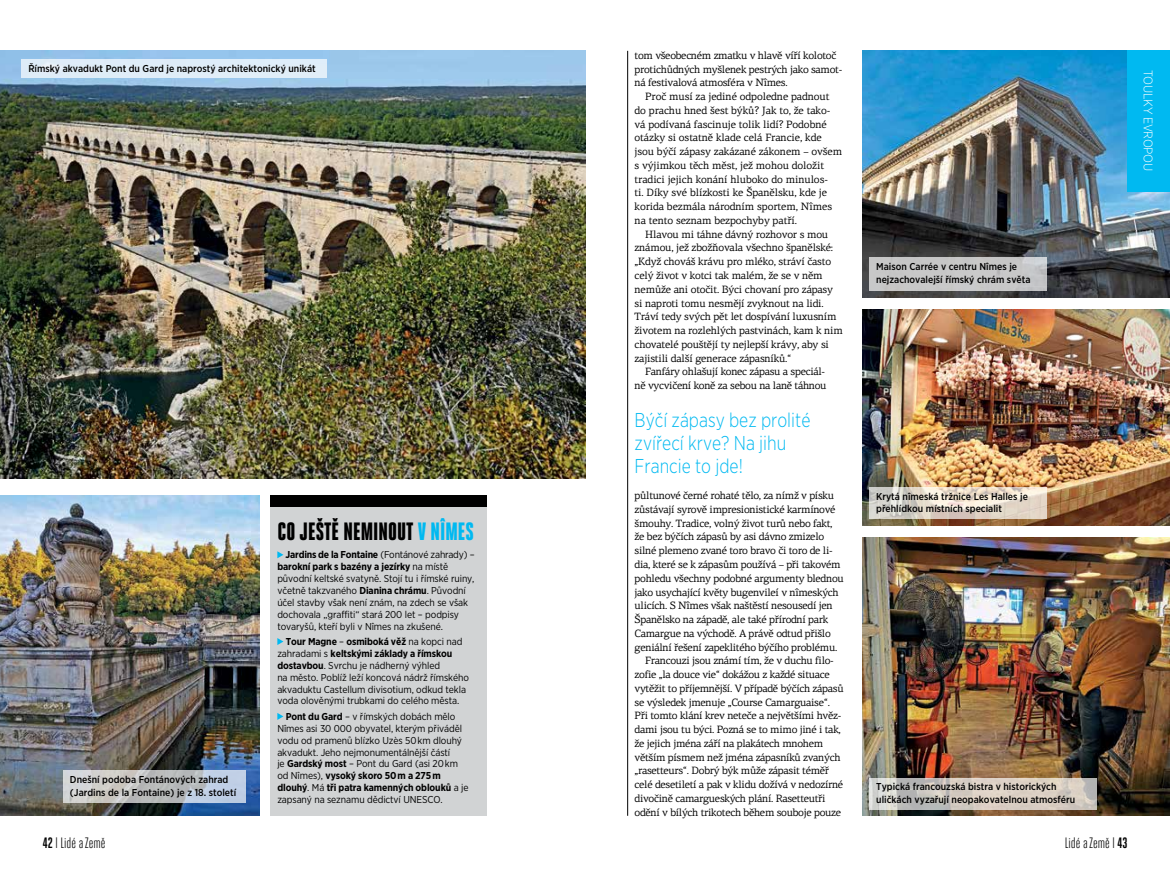
<style>
.page{position:relative;width:1170px;height:869px;background:#fff}
.page>*{position:absolute;margin:0;border:0;box-sizing:border-box;transform-origin:0 0}
.t1{font:900 25px "Heroic Condensed";color:#000}
.t2{font:300 20px/22.5px "Gotham Narrow";color:#00b9f1;scale:.9 1}
.t3{font:15px "Heroic Condensed";color:#000}
.t4{font:300 12.5px "Gotham Narrow";letter-spacing:-.02em;color:#fff}
.t5{font:10.62px/13.8px "PF Centro Serif Pro";letter-spacing:-.03em;color:#000}
.t6{font:10.62px/13.8px "PF Centro Serif Pro";letter-spacing:-.01em;color:#000}
.t7{font:10px/11.9px "Gotham Narrow";letter-spacing:-.01em;color:#000}
.t8{font:500 10px/12.5px "Gotham Narrow";color:#000}
.s1{font-weight:700}
.s2{color:#00b9f1}
</style>
<div class="page">
<img style="left:862px;top:50px;width:307px;height:247px">
<img style="left:862px;top:309px;width:307px;height:216px">
<img style="left:862px;top:537px;width:307px;height:278px">
<img style="left:0;top:495px;width:259px;height:320px">
<hr style="left:627px;top:51px;width:1px;height:764px;background:#000">
<div style="left:1127px;top:50px;width:42px;height:141px;background:#00b9f1"></div>
<div style="left:270px;top:507px;width:216px;height:308px;background:#d1d3d4"></div>
<svg style="left:277px;top:551px;width:6px;height:7px"></svg>
<svg style="left:277px;top:638px;width:6px;height:6px"></svg>
<svg style="left:277px;top:713px;width:6px;height:6px"></svg>
<div style="left:270px;top:495px;width:216px;height:12px;background:#000"></div>
<img style="left:0;top:51px;width:585px;height:427px">
<div style="left:21px;top:60px;width:305px;height:18px;background:#e0edf8"></div>
<svg style="left:869px;top:777px;width:227px;height:32px;background:#cfc7be"></svg>
<svg style="left:869px;top:487px;width:177px;height:32px;background:#e2d8cc"></svg>
<div style="left:869px;top:257px;width:177px;height:33px;background:#c7c8c8"></div>
<svg style="left:63px;top:769px;width:182px;height:33px;background:#bfc4c9"></svg>
<p class="t8" style="left:28px;top:62px;width:289px">Římský akvadukt Pont du Gard je naprostý architektonický unikát</p>
<p class="t8" style="left:70px;top:773px;width:168px">Dnešní podoba Fontánových zahrad (Jardins de la Fontaine) je z 18. století</p>
<h3 class="t3" style="left:43px;top:834px;width:64px"><span class="s1">42</span> l Lidé a Země</h3>
<h1 class="t1" style="left:277px;top:517px;width:198px">CO JEŠTĚ NEMINOUT <span class="s2">V NÎMES</span></h1>
<p class="t7" style="left:277px;top:548px;width:199px;text-indent:8px"><span class="s1">Jardins de la Fontaine</span> (Fontánové zahrady) – <span class="s1">barokní park s bazény a jezírky</span> na místě původní keltské svatyně. Stojí tu i římské ruiny, včetně takzvaného <span class="s1">Dianina chrámu</span>. Původní účel stavby však není znám, na zdech se však dochovala „graffiti“ stará 200 let – podpisy tovaryšů, kteří byli v Nîmes na zkušené.</p>
<p class="t7" style="left:277px;top:635px;width:193px;text-indent:8px"><span class="s1">Tour Magne</span> – <span class="s1">osmiboká věž</span> na kopci nad zahradami s <span class="s1">keltskými základy a římskou dostavbou</span>. Svrchu je nádherný výhled<br>na město. Poblíž leží koncová nádrž římského akvaduktu Castellum divisotium, odkud tekla voda olověnými trubkami do celého města.</p>
<p class="t7" style="left:277px;top:710px;width:193px;text-indent:8px"><span class="s1">Pont du Gard</span> – v římských dobách mělo Nîmes asi 30 000 obyvatel, kterým přiváděl vodu od pramenů blízko Uzès 50 km dlouhý akvadukt. Jeho nejmonumentálnější částí<br>je <span class="s1">Gardský most</span> – Pont du Gard (asi 20 km od Nîmes), <span class="s1">vysoký skoro 50 m a 275 m dlouhý</span>. Má <span class="s1">tři patra kamenných oblouků</span> a je zapsaný na seznamu dědictví UNESCO.</p>
<p class="t5" style="left:634px;top:48px;width:209px">tom všeobecném zmatku v hlavě víří kolotoč protichůdných myšlenek pestrých jako samot&shy;ná festivalová atmosféra v Nîmes.</p>
<p class="t6" style="left:634px;top:90px;width:209px;text-indent:11px">Proč musí za jediné odpoledne padnout do prachu hned šest býků? Jak to, že tako&shy;vá podívaná fascinuje tolik lidí? Podobné otázky si ostatně klade celá Francie, kde jsou býčí zápasy zakázané zákonem – ovšem s výjimkou těch měst, jež mohou doložit tradici jejich konání hluboko do minulos-<br>ti. Díky své blízkosti ke Španělsku, kde je korida bezmála národním sportem, Nîmes na tento seznam bezpochyby patří.</p>
<p class="t5" style="left:645px;top:227px;width:184px">Hlavou mi táhne dávný rozhovor s mou</p>
<p class="t5" style="left:634px;top:241px;width:200px">známou, jež zbožňovala všechno španělské:</p>
<p class="t5" style="left:634px;top:255px;width:198px">„Když chováš krávu pro mléko, stráví často</p>
<p class="t5" style="left:634px;top:268px;width:189px">celý život v kotci tak malém, že se v něm</p>
<p class="t5" style="left:634px;top:282px;width:200px">nemůže ani otočit. Býci chovaní pro zápasy</p>
<p class="t5" style="left:634px;top:296px;width:191px">si naproti tomu nesmějí zvyknout na lidi.</p>
<p class="t5" style="left:634px;top:310px;width:203px">Tráví tedy svých pět let dospívání luxusním</p>
<p class="t5" style="left:634px;top:323px;width:210px">životem na rozlehlých pastvinách, kam k nim</p>
<p class="t5" style="left:634px;top:337px;width:196px">chovatelé pouštějí ty nejlepší krávy, aby si</p>
<p class="t5" style="left:634px;top:351px;width:158px">zajistili další generace zápasníků.“</p>
<p class="t5" style="left:645px;top:365px;width:181px">Fanfáry ohlašují konec zápasu a speciál-</p>
<p class="t5" style="left:634px;top:378px;width:193px">ně vycvičení koně za sebou na laně táhnou</p>
<h2 class="t2" style="left:634px;top:408px;width:197px">Býčí zápasy bez prolité zvířecí krve? Na jihu<br>Francie to jde!</h2>
<p class="t5" style="left:634px;top:488px;width:201px">půltunové černé rohaté tělo, za nímž v písku</p>
<p class="t5" style="left:634px;top:502px;width:202px">zůstávají syrově impresionistické karmínové</p>
<p class="t5" style="left:634px;top:516px;width:199px">šmouhy. Tradice, volný život turů nebo fakt,</p>
<p class="t5" style="left:634px;top:529px;width:191px">že bez býčích zápasů by asi dávno zmizelo</p>
<p class="t5" style="left:634px;top:543px;width:199px">silné plemeno zvané toro bravo či toro de li-</p>
<p class="t5" style="left:634px;top:557px;width:208px">dia, které se k zápasům používá – při takovém</p>
<p class="t5" style="left:634px;top:571px;width:211px">pohledu všechny podobné argumenty blednou</p>
<p class="t5" style="left:634px;top:584px;width:205px">jako usychající květy bugenvileí v nîmeských</p>
<p class="t5" style="left:634px;top:598px;width:199px">ulicích. S Nîmes však naštěstí nesousedí jen</p>
<p class="t5" style="left:634px;top:612px;width:195px">Španělsko na západě, ale také přírodní park</p>
<p class="t5" style="left:634px;top:626px;width:198px">Camargue na východě. A právě odtud přišlo</p>
<p class="t5" style="left:634px;top:639px;width:204px">geniální řešení zapeklitého býčího problému.</p>
<p class="t5" style="left:645px;top:653px;width:190px">Francouzi jsou známí tím, že v duchu filo-</p>
<p class="t5" style="left:634px;top:667px;width:197px">zofie „la douce vie“ dokážou z každé situace</p>
<p class="t5" style="left:634px;top:681px;width:210px">vytěžit to příjemnější. V případě býčích zápasů</p>
<p class="t5" style="left:634px;top:694px;width:197px">se výsledek jmenuje „Course Camarguaise“.</p>
<p class="t5" style="left:634px;top:708px;width:208px">Při tomto klání krev neteče a největšími hvěz-</p>
<p class="t5" style="left:634px;top:722px;width:208px">dami jsou tu býci. Pozná se to mimo jiné i tak,</p>
<p class="t5" style="left:634px;top:736px;width:190px">že jejich jména září na plakátech mnohem</p>
<p class="t5" style="left:634px;top:749px;width:207px">větším písmem než jména zápasníků zvaných</p>
<p class="t5" style="left:634px;top:763px;width:196px">„rasetteurs“. Dobrý býk může zápasit téměř</p>
<p class="t5" style="left:634px;top:777px;width:210px">celé desetiletí a pak v klidu dožívá v nedozírné</p>
<p class="t5" style="left:634px;top:791px;width:192px">divočině camargueských plání. Rasetteutři</p>
<p class="t5" style="left:634px;top:804px;width:208px">odění v bílých trikotech během souboje pouze</p>
<p class="t8" style="left:876px;top:260px;width:156px">Maison Carrée v centru Nîmes je nejzachovalejší římský chrám světa</p>
<p class="t8" style="left:876px;top:489px;width:153px">Krytá nîmeská tržnice Les Halles je přehlídkou místních specialit</p>
<p class="t4" style="left:1155px;top:70px;width:103px;rotate:90deg">TOULKY EVROPOU</p>
<p class="t8" style="left:876px;top:779px;width:200px">Typická francouzská bistra v historických uličkách vyzařují neopakovatelnou atmosféru</p>
<h3 class="t3" style="left:1064px;top:834px;width:64px">Lidé a Země l <span class="s1">43</span></h3>
</div>
